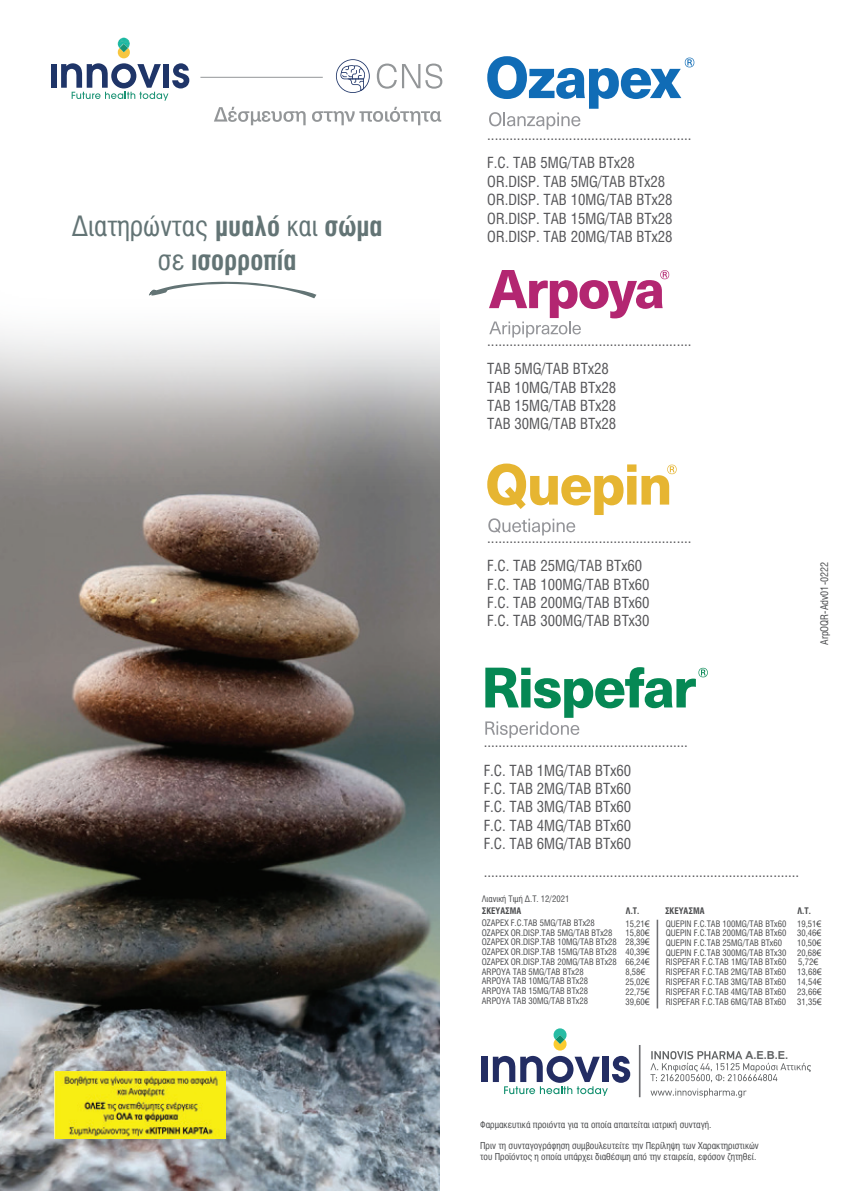
<style>
.page{position:relative;width:844px;height:1191px;background:#fff}
.page>*{position:absolute;margin:0;border:0;box-sizing:border-box;transform-origin:0 0}
.t1{font:28px "UB Helvetica Cond";color:#637475}
.t2{font:28px "UB Helvetica Cond Bold";color:#637475}
.t3{font:15.4px/18.4px "UB Helvetica Cond";color:#565659}
.t4{font:700 11.03px "Arial";color:#636566}
.t5{font:10.5px "UB Helvetica Cond";color:#4c4d4f}
.t6{font:9.62px/11.5px "UB Helvetica Cond";color:#4c4d4f}
.t7{font:9.1px "UB Helvetica Cond Bold";color:#4c4d4f}
.t8{font:8.92px/10px "UB Helvetica Cond";color:#4c4d4f}
.s1{font-family:"UB Helvetica Cond Bold"}
.s2{font-family:"UB Helvetica Cond"}
.s3{font-family:"Arial"}
</style>
<div class="page">
<img style="left:0;top:498px;width:439px;height:693px">
<svg style="left:0;top:294px;width:677px;height:204px"></svg>
<svg style="left:487px;top:56px;width:207px;height:74px"></svg>
<svg style="left:489px;top:270px;width:180px;height:67px"></svg>
<div style="left:51px;top:64px;width:6px;height:24px;background:#1f3568"></div>
<svg style="left:61px;top:38px;width:128px;height:63px"></svg>
<hr style="left:200px;top:77px;width:123px;height:1px;background:#939698">
<svg style="left:377px;top:64px;width:19px;height:25px"></svg>
<svg style="left:402px;top:64px;width:40px;height:25px"></svg>
<svg style="left:336px;top:59px;width:33px;height:34px"></svg>
<svg style="left:214px;top:107px;width:91px;height:18px"></svg>
<svg style="left:312px;top:107px;width:129px;height:18px"></svg>
<svg style="left:487px;top:463px;width:189px;height:72px"></svg>
<svg style="left:485px;top:667px;width:222px;height:71px"></svg>
<img style="left:54px;top:1071px;width:171px;height:67px">
<hr style="left:638px;top:1045px;width:2px;height:52px;background:#6d6e71">
<div style="left:481px;top:1056px;width:7px;height:26px;background:#232d63"></div>
<svg style="left:492px;top:1028px;width:138px;height:68px"></svg>
<svg style="left:650px;top:1088px;width:96px;height:9px"></svg>
<svg style="left:650px;top:1051px;width:160px;height:31px"></svg>
<svg style="left:149px;top:281px;width:167px;height:17px"></svg>
<hr style="left:656px;top:919px;width:2px;height:89px;background:#6d6e71">
<h1 class="t1" style="left:72px;top:210px;width:312px">Διατηρώντας <span class="s1">μυαλό</span> και <span class="s1">σώμα</span></h1>
<h1 class="t2" style="left:158px;top:244px;width:140px"><span class="s2">σε</span> ισορροπία</h1>
<p class="t3" style="left:487px;top:120px;width:206px;line-height:28.5px">.......................................................<br>F.C. TAB 5MG/TAB BTx28</p>
<p class="t3" style="left:487px;top:172px;width:187px">OR.DISP. TAB 5MG/TAB BTx28<br>OR.DISP. TAB 10MG/TAB BTx28<br>OR.DISP. TAB 15MG/TAB BTx28<br>OR.DISP. TAB 20MG/TAB BTx28</p>
<p class="t3" style="left:487px;top:326px;width:206px;line-height:28.5px">.......................................................<br>TAB 5MG/TAB BTx28</p>
<p class="t3" style="left:487px;top:378px;width:130px;text-align:justify">TAB 10MG/TAB BTx28<br>TAB 15MG/TAB BTx28<br>TAB 30MG/TAB BTx28</p>
<p class="t3" style="left:487px;top:523px;width:206px;line-height:28.5px">.......................................................<br>F.C. TAB 25MG/TAB BTx60</p>
<p class="t3" style="left:487px;top:575px;width:164px;text-align:justify">F.C. TAB 100MG/TAB BTx60<br>F.C. TAB 200MG/TAB BTx60<br>F.C. TAB 300MG/TAB BTx30</p>
<p class="t5" style="left:818px;top:645px;width:85px;rotate:-90deg">ArpOQR-Adv01-0222</p>
<p class="t3" style="left:483px;top:727px;width:206px;line-height:28.5px">.......................................................<br>F.C. TAB 1MG/TAB BTx60</p>
<p class="t3" style="left:483px;top:779px;width:149px;text-align:justify">F.C. TAB 2MG/TAB BTx60<br>F.C. TAB 3MG/TAB BTx60<br>F.C. TAB 4MG/TAB BTx60<br>F.C. TAB 6MG/TAB BTx60</p>
<p class="t3" style="left:483px;top:863px;width:317px">.....................................................................................</p>
<p class="t8" style="left:481px;top:894px;width:89px">Λιανική Τιμή Δ.Τ. 12/2021</p>
<p class="t7" style="left:481px;top:905px;width:41px">ΣΚΕΥΑΣΜΑ</p>
<p class="t7" style="left:625px;top:905px;width:15px">Λ.Τ.</p>
<p class="t7" style="left:664px;top:905px;width:41px">ΣΚΕΥΑΣΜΑ</p>
<p class="t7" style="left:797px;top:905px;width:15px">Λ.Τ.</p>
<p class="t8" style="left:481px;top:913px;width:136px;line-height:19.1px">OZAPEX F.C.TAB 5MG/TAB BTx28<br>OZAPEX OR.DISP.TAB 10MG/TAB BTx28</p>
<p class="t8" style="left:481px;top:927px;width:132px">OZAPEX OR.DISP.TAB 5MG/TAB BTx28</p>
<p class="t8" style="left:481px;top:947px;width:136px">OZAPEX OR.DISP.TAB 15MG/TAB BTx28<br>OZAPEX OR.DISP.TAB 20MG/TAB BTx28</p>
<p class="t8" style="left:481px;top:967px;width:103px">ARPOYA TAB 5MG/TAB BTx28</p>
<p class="t8" style="left:481px;top:976px;width:108px;text-align:justify">ARPOYA TAB 10MG/TAB BTx28<br>ARPOYA TAB 15MG/TAB BTx28<br>ARPOYA TAB 30MG/TAB BTx28</p>
<p class="t8" style="left:625px;top:914px;width:26px;line-height:18.2px">15,21<span class="s3">€<br></span>28,39<span class="s3">€</span></p>
<p class="t8" style="left:625px;top:946px;width:26px">40,39<span class="s3">€<br></span>66,24<span class="s3">€</span></p>
<p class="t8" style="left:625px;top:927px;width:26px">15,80<span class="s3">€</span></p>
<p class="t8" style="left:625px;top:967px;width:22px">8,58<span class="s3">€</span></p>
<p class="t8" style="left:625px;top:976px;width:26px;text-align:justify">25,02<span class="s3">€ </span>22,75<span class="s3">€ </span>39,60<span class="s3">€</span></p>
<p class="t8" style="left:665px;top:918px;width:122px">QUEPIN F.C.TAB 100MG/TAB BTx60<br>QUEPIN F.C.TAB 200MG/TAB BTx60<br>QUEPIN F.C.TAB 25MG/TAB BTx60<br>QUEPIN F.C.TAB 300MG/TAB BTx30</p>
<p class="t8" style="left:665px;top:957px;width:122px;text-align:justify">RISPEFAR F.C.TAB 1MG/TAB BTx60<br>RISPEFAR F.C.TAB 2MG/TAB BTx60<br>RISPEFAR F.C.TAB 3MG/TAB BTx60<br>RISPEFAR F.C.TAB 4MG/TAB BTx60<br>RISPEFAR F.C.TAB 6MG/TAB BTx60</p>
<p class="t8" style="left:797px;top:918px;width:26px;text-align:justify">19,51<span class="s3">€ </span>30,46<span class="s3">€ </span>10,50<span class="s3">€ </span>20,68<span class="s3">€</span></p>
<p class="t8" style="left:797px;top:957px;width:26px">5,72<span class="s3">€<br></span>13,68<span class="s3">€<br></span>14,54<span class="s3">€<br></span>23,66<span class="s3">€<br></span>31,35<span class="s3">€</span></p>
<p class="t4" style="left:745px;top:1048px;width:44px">A.E.B.E.</p>
<p class="t6" style="left:480px;top:1118px;width:233px">Φαρμακευτικά προιόντα για τα οποία απαιτείται ιατρική συνταγή.</p>
<p class="t6" style="left:480px;top:1139px;width:280px">Πριν τη συνταγογράφηση συμβουλευτείτε την Περίληψη των Χαρακτηριστικών του Προϊόντος η οποία υπάρχει διαθέσιμη από την εταιρεία, εφόσον ζητηθεί.</p>
</div>
